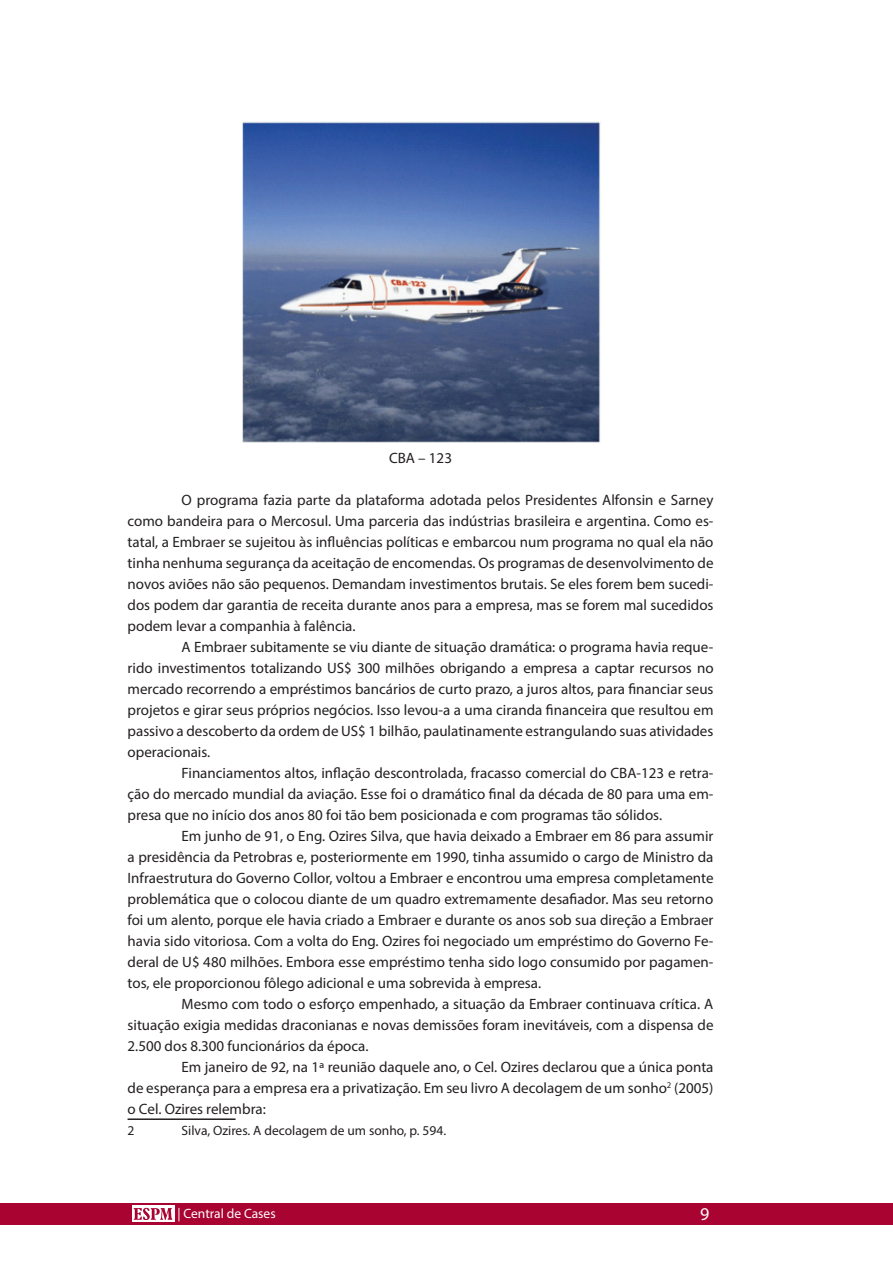
<style>
.page{position:relative;width:893px;height:1263px;background:#fff}
.page>*{position:absolute;margin:0;border:0;box-sizing:border-box;transform-origin:0 0}
.t1{font:18px "Myriad Pro";color:#fff}
.corpotexto{font:15px/21px "Myriad Pro";color:#231f20;text-align:justify}
.t2{font:13.5px "Myriad Pro";color:#231f20}
.t3{font:13.5px "Myriad Pro";color:#fff}
</style>
<div class="page">
<div style="left:0;top:1203px;width:893px;height:22px;background:#a90332"></div>
<div style="left:132px;top:1206px;width:42px;height:16px;background:#fff"></div>
<svg style="left:134px;top:1208px;width:38px;height:12px"></svg>
<img style="left:242px;top:121px;width:358px;height:321px">
<hr style="left:128px;top:1118px;width:108px;height:2px;background:#231f20">
<p class="corpotexto" style="left:389px;top:448px;width:64px">CBA – 123</p>
<p class="corpotexto" style="left:128px;top:490px;width:587px;text-indent:54px">O programa fazia parte da plataforma adotada pelos Presidentes Alfonsin e Sarney como bandeira para o Mercosul. Uma parceria das indústrias brasileira e argentina. Como es&shy;tatal, a Embraer se sujeitou às influências políticas e embarcou num programa no qual ela não tinha nenhuma segurança da aceitação de encomendas. Os programas de desenvolvimento de novos aviões não são pequenos. Demandam investimentos brutais. Se eles forem bem sucedi&shy;dos podem dar garantia de receita durante anos para a empresa, mas se forem mal sucedidos podem levar a companhia à falência.</p>
<p class="corpotexto" style="left:128px;top:637px;width:587px;text-indent:54px">A Embraer subitamente se viu diante de situação dramática: o programa havia reque&shy;rido investimentos totalizando US$ 300 milhões obrigando a empresa a captar recursos no mercado recorrendo a empréstimos bancários de curto prazo, a juros altos, para financiar seus projetos e girar seus próprios negócios. Isso levou-a a uma ciranda financeira que resultou em passivo a descoberto da ordem de US$ 1 bilhão, paulatinamente estrangulando suas atividades operacionais.</p>
<p class="corpotexto" style="left:128px;top:763px;width:587px;text-indent:54px">Financiamentos altos, inflação descontrolada, fracasso comercial do CBA-123 e retra&shy;ção do mercado mundial da aviação. Esse foi o dramático final da década de 80 para uma em&shy;presa que no início dos anos 80 foi tão bem posicionada e com programas tão sólidos.</p>
<p class="corpotexto" style="left:128px;top:826px;width:587px;text-indent:54px">Em junho de 91, o Eng. Ozires Silva, que havia deixado a Embraer em 86 para assumir a presidência da Petrobras e, posteriormente em 1990, tinha assumido o cargo de Ministro da Infraestrutura do Governo Collor, voltou a Embraer e encontrou uma empresa completamente problemática que o colocou diante de um quadro extremamente desafiador. Mas seu retorno foi um alento, porque ele havia criado a Embraer e durante os anos sob sua direção a Embraer havia sido vitoriosa. Com a volta do Eng. Ozires foi negociado um empréstimo do Governo Fe&shy;deral de U$ 480 milhões. Embora esse empréstimo tenha sido logo consumido por pagamen&shy;tos, ele proporcionou fôlego adicional e uma sobrevida à empresa.</p>
<p class="corpotexto" style="left:128px;top:994px;width:587px;text-indent:54px">Mesmo com todo o esforço empenhado, a situação da Embraer continuava crítica. A situação exigia medidas draconianas e novas demissões foram inevitáveis, com a dispensa de 2.500 dos 8.300 funcionários da época.</p>
<p class="corpotexto" style="left:128px;top:1057px;width:587px;text-indent:54px">Em janeiro de 92, na 1ª reunião daquele ano, o Cel. Ozires declarou que a única ponta de esperança para a empresa era a privatização. Em seu livro A decolagem de um sonho<sup>2</sup> (2005) o Cel. Ozires relembra:</p>
<p class="t2" style="left:128px;top:1122px;width:8px">2</p>
<p class="t2" style="left:182px;top:1122px;width:266px">Silva, Ozires. A decolagem de um sonho, p. 594.</p>
<p class="t3" style="left:177px;top:1205px;width:100px">| Central de Cases</p>
<p class="t1" style="left:700px;top:1203px;width:11px">9</p>
</div>
